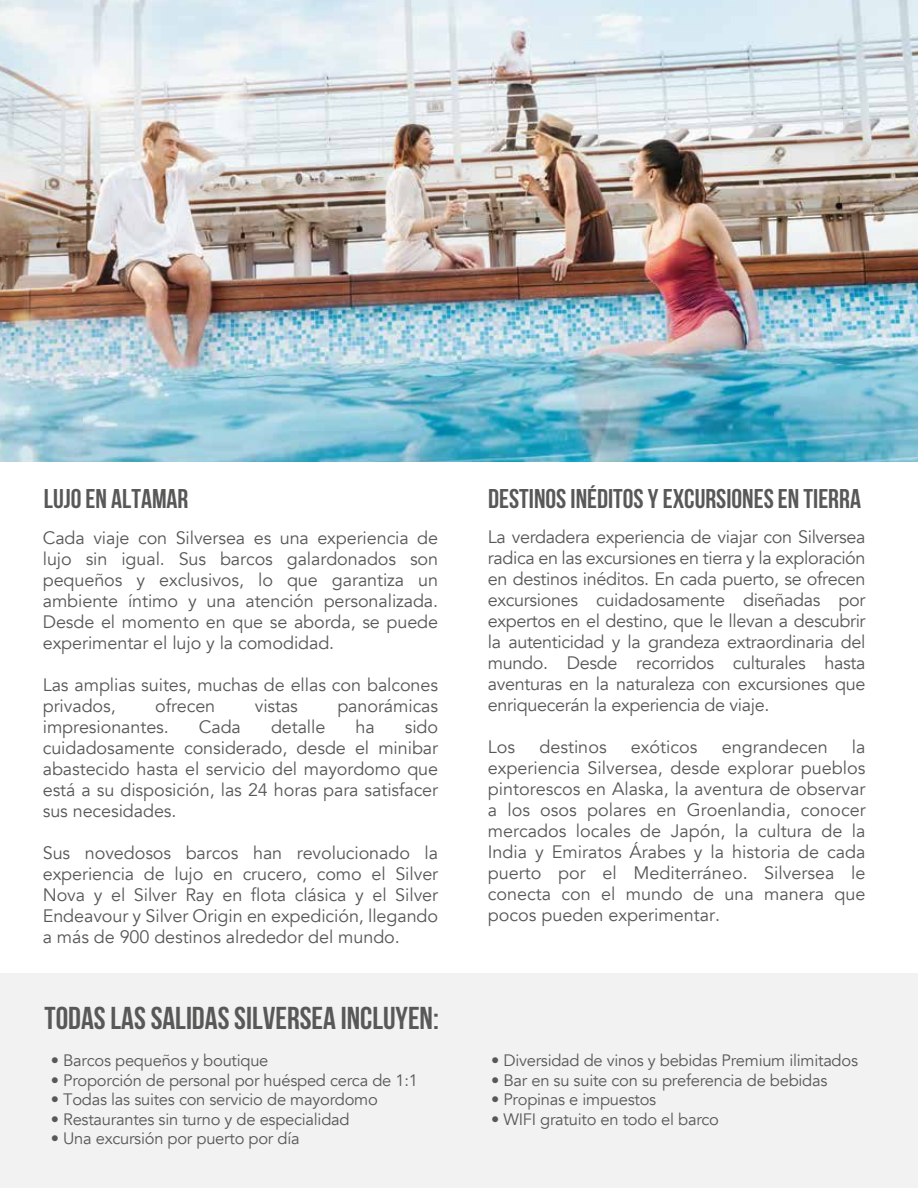
<style>
.page{position:relative;width:918px;height:1188px;background:#fff}
.page>*{position:absolute;margin:0;border:0;box-sizing:border-box;transform-origin:0 0}
.t1{font:700 31.5px "Bebas Neue";color:#585857}
.t2{font:700 27px "Bebas Neue";color:#585857}
.t3{font:18px/21px "Avenir";letter-spacing:-.005em;color:#585857;text-align:justify}
.t4{font:16.5px "Avenir";letter-spacing:-.015em;color:#585857}
</style>
<div class="page">
<img style="left:0;top:0;width:918px;height:461px">
<div style="left:0;top:973px;width:918px;height:215px;background:#f2f2f2"></div>
<h2 class="t2" style="left:44px;top:484px;width:146px">LUJO EN ALTAMAR</h2>
<p class="t3" style="left:43px;top:528px;width:397px">Cada viaje con Silversea es una experiencia de lujo sin igual. Sus barcos galardonados son pequeños y exclusivos, lo que garantiza un ambiente íntimo y una atención personalizada.<br>Desde el momento en que se aborda, se puede experimentar el lujo y la comodidad.</p>
<p class="t3" style="left:43px;top:675px;width:397px">Las amplias suites, muchas de ellas con balcones privados,</p>
<p class="t3" style="left:155px;top:696px;width:62px">ofrecen</p>
<p class="t3" style="left:255px;top:696px;width:45px">vistas</p>
<p class="t3" style="left:337px;top:696px;width:102px">panorámicas</p>
<p class="t3" style="left:43px;top:717px;width:128px">impresionantes.</p>
<p class="t3" style="left:199px;top:717px;width:44px">Cada</p>
<p class="t3" style="left:271px;top:717px;width:56px">detalle</p>
<p class="t3" style="left:356px;top:717px;width:21px">ha</p>
<p class="t3" style="left:43px;top:717px;width:397px;text-indent:362px">sido cuidadosamente considerado, desde el minibar abastecido hasta el servicio del mayordomo que está a su disposición, las 24 horas para satisfacer sus necesidades.</p>
<p class="t3" style="left:43px;top:843px;width:397px">Sus novedosos barcos han revolucionado la experiencia de lujo en crucero, como el Silver Nova y el Silver Ray en flota clásica y el Silver Endeavour y Silver Origin en expedición, llegando a más de 900 destinos alrededor del mundo.</p>
<h1 class="t1" style="left:45px;top:1001px;width:396px">TODAS LAS SALIDAS SILVERSEA INCLUYEN:</h1>
<p class="t4" style="left:51px;top:1051px;width:219px">• Barcos pequeños y boutique</p>
<p class="t4" style="left:51px;top:1070px;width:369px">• Proporción de personal por huésped cerca de 1:1</p>
<p class="t4" style="left:51px;top:1090px;width:329px">• Todas las suites con servicio de mayordomo</p>
<p class="t4" style="left:51px;top:1109px;width:300px">• Restaurantes sin turno y de especialidad</p>
<p class="t4" style="left:51px;top:1129px;width:250px">• Una excursión por puerto por día</p>
<h2 class="t2" style="left:488px;top:484px;width:374px">DESTINOS INÉDITOS Y EXCURSIONES EN TIERRA</h2>
<p class="t3" style="left:488px;top:526px;width:379px">La verdadera experiencia de viajar con Silversea radica en las excursiones en tierra y la exploración en destinos inéditos. En cada puerto, se ofrecen excursiones cuidadosamente diseñadas por expertos en el destino, que le llevan a descubrir la autenticidad y la grandeza extraordinaria del mundo. Desde recorridos culturales hasta aventuras en la naturaleza con excursiones que enriquecerán la experiencia de viaje.</p>
<p class="t3" style="left:488px;top:736px;width:29px">Los</p>
<p class="t3" style="left:539px;top:736px;width:69px">destinos</p>
<p class="t3" style="left:631px;top:736px;width:68px">exóticos</p>
<p class="t3" style="left:722px;top:736px;width:108px">engrandecen</p>
<p class="t3" style="left:488px;top:736px;width:379px;text-indent:364px">la experiencia Silversea, desde explorar pueblos pintorescos en Alaska, la aventura de observar a los osos polares en Groenlandia, conocer mercados locales de Japón, la cultura de la India y Emiratos Árabes y la historia de cada puerto por el Mediterráneo. Silversea le conecta con el mundo de una manera que pocos pueden experimentar.</p>
<p class="t4" style="left:491px;top:1051px;width:369px">• Diversidad de vinos y bebidas Premium ilimitados</p>
<p class="t4" style="left:491px;top:1070px;width:338px">• Bar en su suite con su preferencia de bebidas</p>
<p class="t4" style="left:491px;top:1090px;width:167px">• Propinas e impuestos</p>
<p class="t4" style="left:491px;top:1109px;width:230px">• WIFI gratuito en todo el barco</p>
</div>
